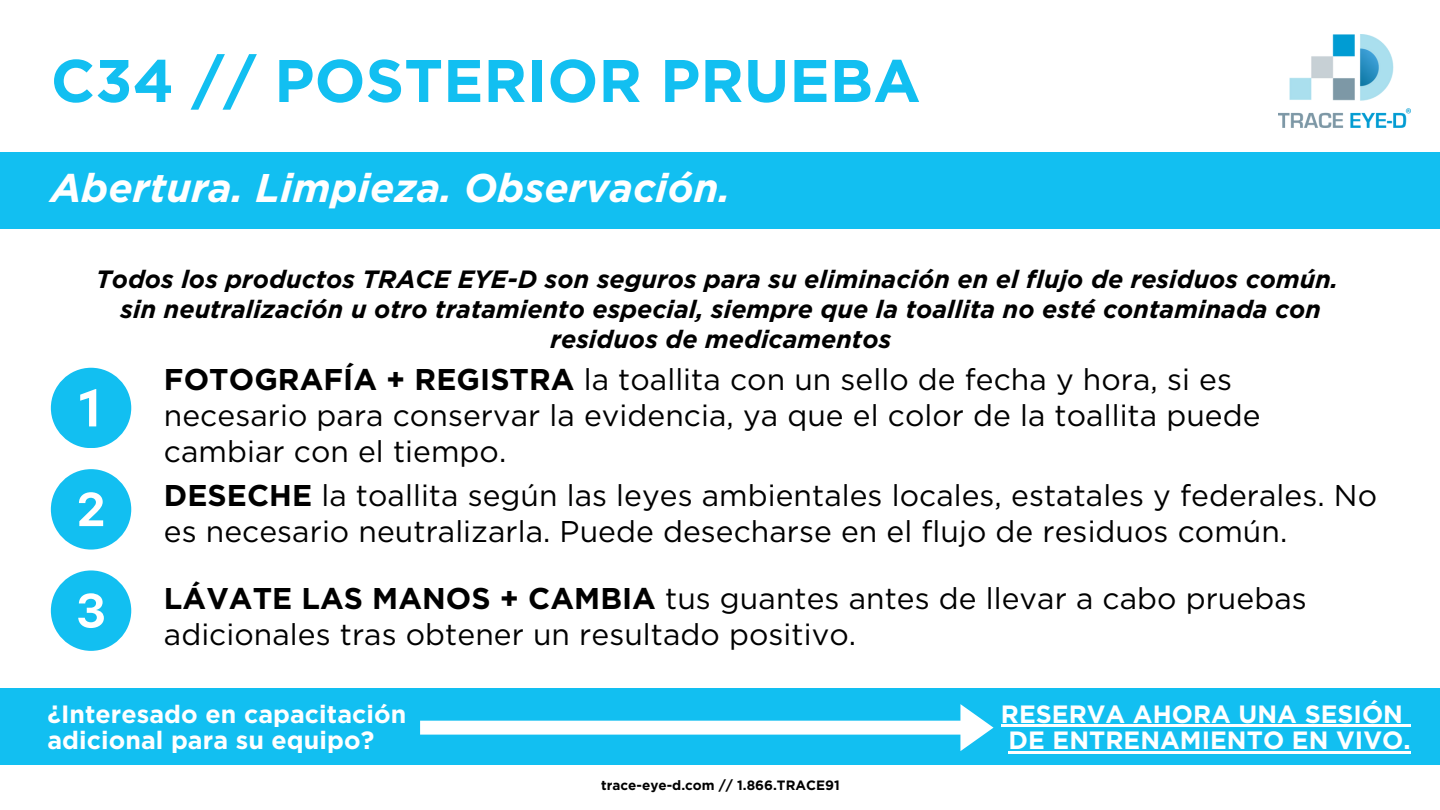
<style>
.page{position:relative;width:1440px;height:810px;background:#fff}
.page>*{position:absolute;margin:0;border:0;box-sizing:border-box;transform-origin:0 0}
.t1{font:700 60px "Gotham";color:#12bff1}
.t2{font:italic 700 40px "Gotham";color:#fff}
.t3{font:30px/36px "Gotham";letter-spacing:.005em;color:#000}
.t4{font:italic 700 25px/30px "Gotham";color:#000;text-align:center}
.t5{font:700 25px/26.2px "Gotham";color:#fff}
.t6{font:700 13.5px "Gotham";color:#000}
.s1{font-weight:700}
</style>
<div class="page">
<img style="left:1278px;top:35px;width:132px;height:93px">
<div style="left:0;top:152px;width:1440px;height:76px;background:#12bff1"></div>
<svg style="left:51px;top:368px;width:80px;height:80px"></svg>
<svg style="left:51px;top:469px;width:80px;height:80px"></svg>
<svg style="left:51px;top:570px;width:80px;height:81px"></svg>
<div style="left:0;top:688px;width:1440px;height:76px;background:#12bff1"></div>
<svg style="left:420px;top:704px;width:574px;height:47px"></svg>
<hr style="left:1001px;top:725px;width:402px;height:2px;background:#fff">
<svg style="left:1403px;top:725px;width:8px;height:2px"></svg>
<hr style="left:1009px;top:751px;width:402px;height:2px;background:#fff">
<p class="t1" style="left:51px;top:44px;width:871px">C34 // POSTERIOR PRUEBA</p>
<h2 class="t2" style="left:51px;top:164px;width:681px">Abertura. Limpieza. Observación.</h2>
<p class="t4" style="left:96px;top:264px;width:1244px">Todos los productos TRACE EYE-D son seguros para su eliminación en el flujo de residuos común. sin neutralización u otro tratamiento especial, siempre que la toallita no esté contaminada con residuos de medicamentos</p>
<p class="t3" style="left:164px;top:361px;width:1098px"><span class="s1">FOTOGRAFÍA + REGISTRA</span> la toallita con un sello de fecha y hora, si es necesario para conservar la evidencia, ya que el color de la toallita puede cambiar con el tiempo.</p>
<h3 class="t3" style="left:164px;top:477px;width:1215px"><span class="s1">DESECHE</span> la toallita según las leyes ambientales locales, estatales y federales. No es necesario neutralizarla. Puede desecharse en el flujo de residuos común.</h3>
<h5 class="t3" style="left:164px;top:580px;width:1144px"><span class="s1">LÁVATE LAS MANOS + CAMBIA</span> tus guantes antes de llevar a cabo pruebas adicionales tras obtener un resultado positivo.</h5>
<p class="t5" style="left:47px;top:701px;width:360px">¿Interesado en capacitación adicional para su equipo?</p>
<h3 class="t5" style="left:1001px;top:701px;width:411px;text-align:center">RESERVA AHORA UNA SESIÓN<br>DE ENTRENAMIENTO EN VIVO.</h3>
<h3 class="t6" style="left:601px;top:777px;width:240px">trace-eye-d.com // 1.866.TRACE91</h3>
</div>
